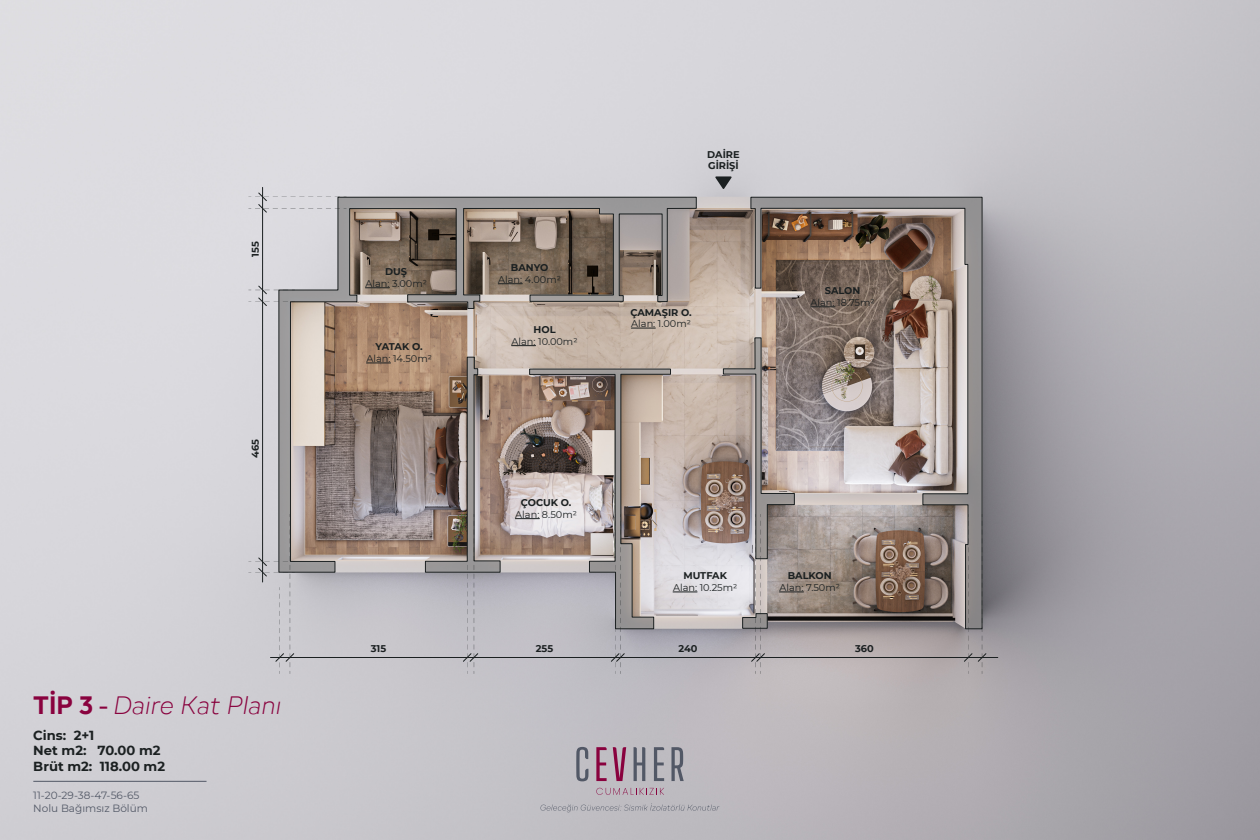
<style>
.page{position:relative;width:1260px;height:840px;background:#fff}
.page>*{position:absolute;margin:0;border:0;box-sizing:border-box;transform-origin:0 0}
.t1{font:26.25px "Adelphi PEVF All";color:#89023e}
.t2{font:700 13.12px/15.8px "Montserrat";color:#1b2021}
.t3{font:10.5px/12.6px "Montserrat";color:#525866}
.t4{font:9.8px "Montserrat";color:#1b2021}
.t5{font:700 9.8px/11.7px "Montserrat";color:#1b2021}
</style>
<div class="page">
<img style="left:0;top:0;width:1260px;height:840px">
<hr style="left:270px;top:657px;width:728px;height:1px;background:#1b2021">
<svg style="left:964px;top:514px;width:23px;height:160px"></svg>
<svg style="left:715px;top:176px;width:17px;height:13px"></svg>
<svg style="left:278px;top:196px;width:419px;height:377px;background:#a09288"></svg>
<svg style="left:750px;top:196px;width:233px;height:434px;background:#958780"></svg>
<svg style="left:425px;top:356px;width:76px;height:318px;background:#9d908c"></svg>
<svg style="left:811px;top:307px;width:24px;height:1px"></svg>
<svg style="left:723px;top:337px;width:81px;height:337px;background:#a89d99"></svg>
<svg style="left:512px;top:345px;width:24px;height:1px"></svg>
<svg style="left:515px;top:368px;width:182px;height:306px;background:#b2a8a6"></svg>
<svg style="left:366px;top:363px;width:25px;height:1px"></svg>
<svg style="left:365px;top:288px;width:24px;height:1px"></svg>
<svg style="left:498px;top:284px;width:24px;height:1px"></svg>
<hr style="left:262px;top:187px;width:1px;height:395px;background:#1b2021">
<svg style="left:249px;top:514px;width:45px;height:160px;background:#c2c1c5"></svg>
<svg style="left:249px;top:286px;width:45px;height:20px"></svg>
<svg style="left:249px;top:192px;width:97px;height:21px;background:#cfced3"></svg>
<svg style="left:631px;top:328px;width:24px;height:1px"></svg>
<svg style="left:576px;top:747px;width:12px;height:34px"></svg>
<svg style="left:596px;top:747px;width:11px;height:34px"></svg>
<svg style="left:613px;top:747px;width:13px;height:34px"></svg>
<svg style="left:634px;top:747px;width:11px;height:34px"></svg>
<svg style="left:654px;top:747px;width:10px;height:34px"></svg>
<svg style="left:671px;top:747px;width:13px;height:34px"></svg>
<svg style="left:596px;top:788px;width:68px;height:7px"></svg>
<svg style="left:541px;top:803px;width:178px;height:9px;background:#b2b1b7"></svg>
<hr style="left:33px;top:781px;width:174px;height:1px;background:#525866">
<p class="t5" style="left:249px;top:257px;width:17px;rotate:-90deg">155</p>
<p class="t5" style="left:249px;top:458px;width:20px;rotate:-90deg">465</p>
<h1 class="t1" style="left:33px;top:687px;width:250px">TİP 3 - Daire Kat Planı</h1>
<h2 class="t2" style="left:33px;top:726px;width:133px">Cins: 2+1<br>Net m2: 70.00 m2<br>Brüt m2: 118.00 m2</h2>
<p class="t3" style="left:33px;top:789px;width:116px">11-20-29-38-47-56-65<br>Nolu Bağımsız Bölüm</p>
<p class="t5" style="left:385px;top:265px;width:24px">DUŞ</p>
<p class="t4" style="left:365px;top:277px;width:63px">Alan: 3.00m2</p>
<p class="t5" style="left:376px;top:341px;width:49px">YATAK O.</p>
<p class="t4" style="left:366px;top:352px;width:67px">Alan: 14.50m2</p>
<p class="t5" style="left:511px;top:261px;width:39px">BANYO</p>
<p class="t4" style="left:498px;top:273px;width:64px">Alan: 4.00m2</p>
<p class="t5" style="left:534px;top:323px;width:24px">HOL</p>
<p class="t4" style="left:512px;top:335px;width:68px">Alan: 10.00m2</p>
<p class="t5" style="left:707px;top:148px;width:34px">DAİRE<br>GİRİŞİ</p>
<p class="t5" style="left:630px;top:306px;width:63px">ÇAMAŞIR O.</p>
<p class="t4" style="left:631px;top:317px;width:61px">Alan: 1.00m2</p>
<p class="t5" style="left:825px;top:285px;width:37px">SALON</p>
<p class="t4" style="left:811px;top:296px;width:66px">Alan: 18.75m2</p>
<p class="t5" style="left:521px;top:496px;width:52px">ÇOCUK O.</p>
<p class="t4" style="left:515px;top:508px;width:63px">Alan: 8.50m2</p>
<p class="t5" style="left:683px;top:570px;width:45px">MUTFAK</p>
<p class="t4" style="left:673px;top:581px;width:66px">Alan: 10.25m2</p>
<p class="t5" style="left:788px;top:570px;width:45px">BALKON</p>
<p class="t4" style="left:779px;top:581px;width:62px">Alan: 7.50m2</p>
<p class="t5" style="left:371px;top:642px;width:17px">315</p>
<p class="t5" style="left:536px;top:642px;width:19px">255</p>
<p class="t5" style="left:678px;top:642px;width:21px">240</p>
<p class="t5" style="left:855px;top:642px;width:20px">360</p>
</div>
